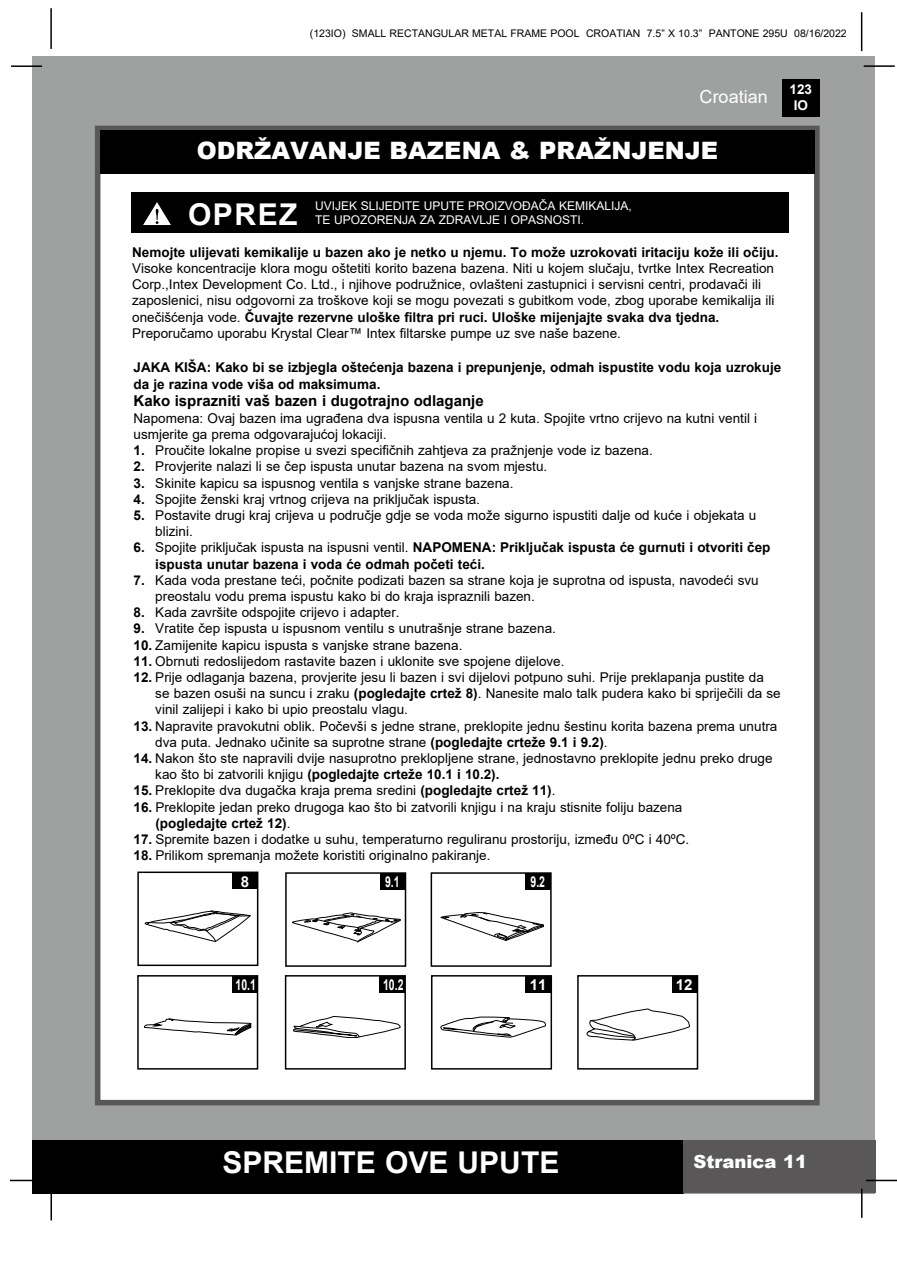
<style>
.page{position:relative;width:897px;height:1264px;background:#fff}
.page>*{position:absolute;margin:0;border:0;box-sizing:border-box;transform-origin:0 0}
.t1{font:700 30px "Arial";color:#fff}
.t2{font:900 24px "Arial";color:#fff}
.t3{font:900 18px "Arial";color:#fff}
.t4{font:18px "Arial";color:#fff}
.t5{font:700 15px "Arial";color:#000}
.t6{font:700 15px "Arial";color:#fff;scale:.7 1}
.t7{font:700 15px "Arial";color:#fff}
.t8{font:13.5px/16.2px "Arial";color:#000}
.t9{font:700 13.5px/16.2px "Arial";color:#000}
.t10{font:700 13.5px/16.2px "Arial";color:#fff;text-align:center}
.t11{font:12px/14.4px "Arial";color:#fff}
.t12{font:10.5px "Arial";color:#000}
.s1{font-weight:700}
.s2{font-weight:400}
</style>
<div class="page">
<div style="left:33px;top:56px;width:842px;height:1137px;background:#9fa0a0"></div>
<div style="left:782px;top:79px;width:37px;height:38px;background:#000"></div>
<hr style="left:863px;top:65px;width:31px;height:2px;background:#000">
<hr style="left:50px;top:8px;width:2px;height:41px;background:#000">
<hr style="left:860px;top:12px;width:2px;height:39px;background:#000">
<div style="left:33px;top:1140px;width:650px;height:53px;background:#000"></div>
<div style="left:683px;top:1140px;width:192px;height:53px;background:#595757"></div>
<hr style="left:865px;top:1179px;width:31px;height:2px;background:#000">
<hr style="left:860px;top:1188px;width:2px;height:29px;background:#000">
<hr style="left:50px;top:1190px;width:2px;height:30px;background:#000">
<hr style="left:10px;top:1179px;width:31px;height:2px;background:#000">
<hr style="left:11px;top:65px;width:31px;height:2px;background:#000">
<div style="left:95px;top:126px;width:724px;height:979px;background:#fff;border:6px solid #595757"></div>
<div style="left:100px;top:130px;width:714px;height:44px;background:#000"></div>
<div style="left:131px;top:192px;width:657px;height:40px;background:#000"></div>
<svg style="left:143px;top:202px;width:28px;height:23px"></svg>
<svg style="left:144px;top:1019px;width:107px;height:16px"></svg>
<div style="left:137px;top:975px;width:121px;height:94px;border:2px solid #000"></div>
<div style="left:232px;top:976px;width:25px;height:16px;background:#000"></div>
<svg style="left:145px;top:910px;width:105px;height:31px"></svg>
<div style="left:137px;top:871px;width:121px;height:95px;border:2px solid #000"></div>
<div style="left:232px;top:872px;width:25px;height:17px;background:#000"></div>
<svg style="left:292px;top:913px;width:108px;height:28px"></svg>
<div style="left:285px;top:872px;width:121px;height:95px;border:2px solid #000"></div>
<div style="left:380px;top:873px;width:25px;height:17px;background:#000"></div>
<svg style="left:441px;top:912px;width:102px;height:28px"></svg>
<div style="left:430px;top:872px;width:121px;height:95px;border:2px solid #000"></div>
<div style="left:525px;top:873px;width:25px;height:17px;background:#000"></div>
<svg style="left:293px;top:1016px;width:107px;height:22px"></svg>
<div style="left:285px;top:975px;width:121px;height:94px;border:2px solid #000"></div>
<div style="left:379px;top:976px;width:26px;height:16px;background:#000"></div>
<svg style="left:440px;top:1017px;width:105px;height:20px"></svg>
<div style="left:431px;top:975px;width:121px;height:94px;border:2px solid #000"></div>
<div style="left:525px;top:976px;width:26px;height:16px;background:#000"></div>
<svg style="left:586px;top:1008px;width:103px;height:32px"></svg>
<div style="left:577px;top:975px;width:121px;height:94px;border:2px solid #000"></div>
<div style="left:672px;top:976px;width:25px;height:16px;background:#000"></div>
<p class="t12" style="left:310px;top:26px;width:538px">(123IO) SMALL RECTANGULAR METAL FRAME POOL CROATIAN 7.5” X 10.3” PANTONE 295U 08/16/2022</p>
<h3 class="t4" style="left:699px;top:84px;width:70px">Croatian</h3>
<h2 class="t2" style="left:197px;top:133px;width:523px">ODRŽAVANJE BAZENA &amp; PRAŽNJENJE</h2>
<p class="t10" style="left:789px;top:81px;width:24px">123<br>IO</p>
<h1 class="t1" style="left:188px;top:193px;width:111px">OPREZ</h1>
<p class="t11" style="left:315px;top:198px;width:318px">UVIJEK SLIJEDITE UPUTE PROIZVOĐAČA KEMIKALIJA,<br>TE UPOZORENJA ZA ZDRAVLJE I OPASNOSTI.</p>
<p class="t9" style="left:132px;top:244px;width:647px">Nemojte ulijevati kemikalije u bazen ako je netko u njemu. To može uzrokovati iritaciju kože ili očiju.</p>
<p class="t8" style="left:132px;top:260px;width:643px">Visoke koncentracije klora mogu oštetiti korito bazena bazena. Niti u kojem slučaju, tvrtke Intex Recreation Corp.,Intex Development Co. Ltd., i njihove podružnice, ovlašteni zastupnici i servisni centri, prodavači ili zaposlenici, nisu odgovorni za troškove koji se mogu povezati s gubitkom vode, zbog uporabe kemikalija ili onečišćenja vode. <span class="s1">Čuvajte rezervne uloške filtra pri ruci. Uloške mijenjajte svaka dva tjedna.<br></span>Preporučamo uporabu Krystal Clear™ Intex filtarske pumpe uz sve naše bazene.</p>
<p class="t9" style="left:133px;top:359px;width:649px">JAKA KIŠA: Kako bi se izbjegla oštećenja bazena i prepunjenje, odmah ispustite vodu koja uzrokuje da je razina vode viša od maksimuma.</p>
<p class="t5" style="left:133px;top:390px;width:352px">Kako isprazniti vaš bazen i dugotrajno odlaganje</p>
<p class="t8" style="left:133px;top:410px;width:625px">Napomena: Ovaj bazen ima ugrađena dva ispusna ventila u 2 kuta. Spojite vrtno crijevo na kutni ventil i usmjerite ga prema odgovarajućoj lokaciji.</p>
<p class="t8" style="left:133px;top:442px;width:520px"><span class="s1">1.</span> Proučite lokalne propise u svezi specifičnih zahtjeva za pražnjenje vode iz bazena.</p>
<p class="t8" style="left:133px;top:458px;width:415px"><span class="s1">2.</span> Provjerite nalazi li se čep ispusta unutar bazena na svom mjestu.</p>
<p class="t8" style="left:133px;top:474px;width:381px"><span class="s1">3.</span> Skinite kapicu sa ispusnog ventila s vanjske strane bazena.</p>
<p class="t8" style="left:133px;top:491px;width:348px"><span class="s1">4.</span> Spojite ženski kraj vrtnog crijeva na priključak ispusta.</p>
<p class="t8" style="left:155px;top:507px;width:602px;text-indent:-22px"><span class="s1">5.</span> Postavite drugi kraj crijeva u područje gdje se voda može sigurno ispustiti dalje od kuće i objekata u blizini.</p>
<p class="t9" style="left:155px;top:539px;width:616px;text-indent:-22px">6. <span class="s2">Spojite priključak ispusta na ispusni ventil.</span> NAPOMENA: Priključak ispusta će gurnuti i otvoriti čep ispusta unutar bazena i voda će odmah početi teći.</p>
<p class="t8" style="left:155px;top:572px;width:604px;text-indent:-22px"><span class="s1">7.</span> Kada voda prestane teći, počnite podizati bazen sa strane koja je suprotna od ispusta, navodeći svu preostalu vodu prema ispustu kako bi do kraja ispraznili bazen.</p>
<p class="t8" style="left:133px;top:604px;width:268px"><span class="s1">8.</span> Kada završite odspojite crijevo i adapter.</p>
<p class="t8" style="left:133px;top:620px;width:424px"><span class="s1">9.</span> Vratite čep ispusta u ispusnom ventilu s unutrašnje strane bazena.</p>
<p class="t8" style="left:133px;top:636px;width:330px"><span class="s1">10.</span> Zamijenite kapicu ispusta s vanjske strane bazena.</p>
<p class="t8" style="left:133px;top:653px;width:432px"><span class="s1">11.</span> Obrnuti redoslijedom rastavite bazen i uklonite sve spojene dijelove.</p>
<p class="t8" style="left:155px;top:669px;width:627px;text-indent:-22px"><span class="s1">12.</span> Prije odlaganja bazena, provjerite jesu li bazen i svi dijelovi potpuno suhi. Prije preklapanja pustite da se bazen osuši na suncu i zraku <span class="s1">(pogledajte crtež 8)</span>. Nanesite malo talk pudera kako bi spriječili da se vinil zalijepi i kako bi upio preostalu vlagu.</p>
<p class="t8" style="left:155px;top:717px;width:623px;text-indent:-22px"><span class="s1">13.</span> Napravite pravokutni oblik. Počevši s jedne strane, preklopite jednu šestinu korita bazena prema unutra dva puta. Jednako učinite sa suprotne strane <span class="s1">(pogledajte crteže 9.1 i 9.2)</span>.</p>
<p class="t8" style="left:155px;top:750px;width:618px;text-indent:-22px"><span class="s1">14.</span> Nakon što ste napravili dvije nasuprotno preklopljene strane, jednostavno preklopite jednu preko druge kao što bi zatvorili knjigu <span class="s1">(pogledajte crteže 10.1 i 10.2).</span></p>
<p class="t8" style="left:133px;top:782px;width:423px"><span class="s1">15.</span> Preklopite dva dugačka kraja prema sredini <span class="s1">(pogledajte crtež 11)</span>.</p>
<p class="t8" style="left:155px;top:798px;width:528px;text-indent:-22px"><span class="s1">16.</span> Preklopite jedan preko drugoga kao što bi zatvorili knjigu i na kraju stisnite foliju bazena <span class="s1">(pogledajte crtež 12)</span>.</p>
<p class="t8" style="left:133px;top:831px;width:557px"><span class="s1">17.</span> Spremite bazen i dodatke u suhu, temperaturno reguliranu prostoriju, između 0ºC i 40ºC.</p>
<p class="t8" style="left:133px;top:847px;width:358px"><span class="s1">18.</span> Prilikom spremanja možete koristiti originalno pakiranje.</p>
<p class="t7" style="left:241px;top:871px;width:10px">8</p>
<p class="t6" style="left:385px;top:871px;width:22px">9.1</p>
<p class="t6" style="left:530px;top:871px;width:22px">9.2</p>
<p class="t6" style="left:235px;top:974px;width:31px">10.1</p>
<p class="t6" style="left:383px;top:974px;width:31px">10.2</p>
<p class="t7" style="left:530px;top:974px;width:18px">11</p>
<p class="t7" style="left:675px;top:974px;width:18px">12</p>
<h1 class="t1" style="left:222px;top:1141px;width:338px">SPREMITE OVE UPUTE</h1>
<h3 class="t3" style="left:693px;top:1149px;width:115px">Stranica 11</h3>
</div>
